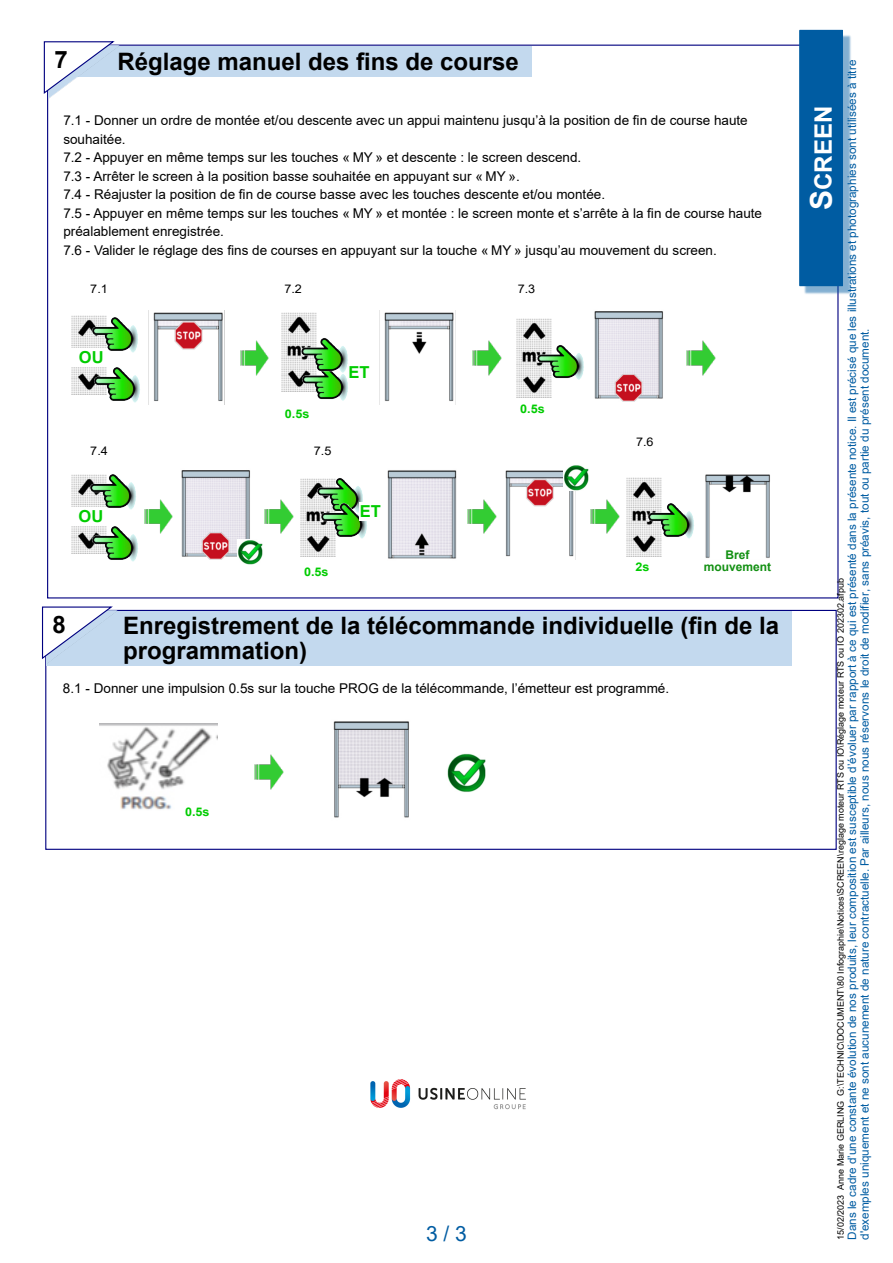
<style>
.page{position:relative;width:893px;height:1263px;background:#fff}
.page>*{position:absolute;margin:0;border:0;box-sizing:border-box;transform-origin:0 0}
.t1{font:700 24px/24.8px "Arial";color:#000}
.t2{font:700 24px "Arial";color:#fff}
.t3{font:21px "Arial";color:#005ca2}
.t4{font:700 16.5px "Arial";color:#0c0}
.t5{font:13.5px/18.6px "Arial";color:#000}
.t6{font:700 12px/12px "Arial";color:#129012;text-align:center}
.t7{font:700 11.85px "Arial";color:#0c0;scale:1.06 1}
.t8{font:11.85px "Arial";color:#000;scale:1.06 1}
.t9{font:11.7px/12.8px "Arial";color:#005ca2}
.t10{font:9px "Arial";color:#000}
.s1{font-size:30px}
</style>
<div class="page">
<div style="left:46px;top:611px;width:746px;height:54px;background:#c3d9ee"></div>
<svg style="left:42px;top:606px;width:73px;height:54px"></svg>
<img style="left:255px;top:754px;width:28px;height:35px">
<img style="left:100px;top:723px;width:118px;height:87px">
<img style="left:333px;top:721px;width:76px;height:97px">
<img style="left:447px;top:753px;width:39px;height:39px">
<div style="left:44px;top:46px;width:488px;height:30px;background:#c3d9ee"></div>
<img style="left:48px;top:45px;width:71px;height:54px">
<svg style="left:43px;top:41px;width:73px;height:53px"></svg>
<img style="left:72px;top:316px;width:19px;height:79px">
<div style="left:70px;top:348px;width:42px;height:19px;background:#fff"></div>
<img style="left:71px;top:474px;width:18px;height:79px">
<div style="left:69px;top:507px;width:43px;height:18px;background:#fff"></div>
<img style="left:148px;top:311px;width:77px;height:94px">
<img style="left:379px;top:311px;width:77px;height:94px">
<img style="left:387px;top:470px;width:70px;height:89px">
<img style="left:505px;top:470px;width:72px;height:90px">
<img style="left:705px;top:474px;width:65px;height:84px">
<img style="left:594px;top:311px;width:69px;height:91px">
<img style="left:181px;top:470px;width:69px;height:90px">
<img style="left:240px;top:341px;width:29px;height:34px">
<img style="left:144px;top:499px;width:29px;height:35px">
<img style="left:265px;top:499px;width:29px;height:35px">
<img style="left:467px;top:499px;width:29px;height:35px">
<img style="left:591px;top:499px;width:29px;height:35px">
<img style="left:473px;top:341px;width:28px;height:34px">
<img style="left:686px;top:341px;width:29px;height:34px">
<img style="left:281px;top:313px;width:35px;height:79px">
<img style="left:300px;top:478px;width:35px;height:79px">
<img style="left:517px;top:318px;width:35px;height:79px">
<img style="left:626px;top:477px;width:36px;height:79px">
<img style="left:238px;top:539px;width:25px;height:26px">
<img style="left:564px;top:465px;width:25px;height:25px">
<img style="left:88px;top:315px;width:50px;height:38px">
<img style="left:91px;top:367px;width:49px;height:36px">
<img style="left:298px;top:379px;width:50px;height:22px">
<img style="left:298px;top:329px;width:50px;height:50px">
<img style="left:534px;top:336px;width:50px;height:51px">
<img style="left:89px;top:526px;width:49px;height:36px">
<img style="left:86px;top:474px;width:50px;height:36px">
<img style="left:314px;top:478px;width:49px;height:42px">
<img style="left:644px;top:495px;width:50px;height:50px">
<img style="left:317px;top:495px;width:50px;height:50px">
<div style="left:360px;top:502px;width:21px;height:19px;background:#fff"></div>
<img style="left:803px;top:35px;width:48px;height:259px">
<div style="left:799px;top:30px;width:44px;height:256px;background:#005ca2"></div>
<img style="left:370px;top:1079px;width:156px;height:31px">
<h1 class="t1" style="left:54px;top:49px;width:15px">7</h1>
<h1 class="t1" style="left:117px;top:51px;width:403px">Réglage manuel des fins de course</h1>
<p class="t5" style="left:63px;top:112px;width:700px">7.1 - Donner un ordre de montée et/ou descente avec un appui maintenu jusqu’à la position de fin de course haute souhaitée.<br>7.2 - Appuyer en même temps sur les touches « MY » et descente : le screen descend.<br>7.3 - Arrêter le screen à la position basse souhaitée en appuyant sur « MY ».<br>7.4 - Réajuster la position de fin de course basse avec les touches descente et/ou montée.<br>7.5 - Appuyer en même temps sur les touches « MY » et montée : le screen monte et s’arrête à la fin de course haute préalablement enregistrée.<br>7.6 - Valider le réglage des fins de courses en appuyant sur la touche « MY » jusqu’au mouvement du screen.</p>
<p class="t8" style="left:90px;top:285px;width:18px">7.1</p>
<p class="t8" style="left:284px;top:285px;width:18px">7.2</p>
<p class="t8" style="left:518px;top:285px;width:18px">7.3</p>
<p class="t4" style="left:79px;top:351px;width:26px">OU</p>
<p class="t7" style="left:285px;top:409px;width:25px">0.5s</p>
<p class="t8" style="left:90px;top:446px;width:18px">7.4</p>
<p class="t8" style="left:314px;top:446px;width:18px">7.5</p>
<p class="t4" style="left:349px;top:366px;width:23px">ET</p>
<p class="t7" style="left:520px;top:405px;width:25px">0.5s</p>
<p class="t8" style="left:636px;top:437px;width:18px">7.6</p>
<p class="t4" style="left:79px;top:510px;width:26px">OU</p>
<h1 class="t1" style="left:53px;top:615px;width:15px">8</h1>
<p class="t7" style="left:304px;top:567px;width:25px">0.5s</p>
<p class="t4" style="left:360px;top:505px;width:23px">ET</p>
<p class="t7" style="left:635px;top:563px;width:15px">2s</p>
<p class="t6" style="left:704px;top:549px;width:69px">Bref mouvement</p>
<h1 class="t1" style="left:123px;top:616px;width:658px">Enregistrement de la télécommande individuelle (fin de la programmation)</h1>
<p class="t5" style="left:63px;top:680px;width:608px">8.1 - Donner une impulsion 0.5s sur la touche PROG de la télécommande, l’émetteur est programmé.</p>
<p class="t7" style="left:185px;top:808px;width:25px">0.5s</p>
<h2 class="t3" style="left:426px;top:1226px;width:42px">3/3</h2>
<p class="t9" style="left:847px;top:1240px;width:1181px;rotate:-90deg">Dans le cadre d’une constante évolution de nos produits, leur composition est susceptible d’évoluer par rapport à ce qui est présenté dans la présente notice. Il est précisé que les illustrations et photographies sont utilisées à titre d'exemples uniquement et ne sont aucunement de nature contractuelle. Par ailleurs, nous nous réservons le droit de modifier, sans préavis, tout ou partie du présent document.</p>
<h1 class="t2" style="left:814px;top:210px;width:106px;rotate:-90deg"><span class="s1">S</span>CREEN</h1>
<p class="t10" style="left:837px;top:1240px;width:663px;rotate:-90deg">15/02/2023 Anne Marie GERLING G:\TECHNIC\DOCUMENT\80 Infographie\Notices\SCREEN\reglage moteur RTS ou IO\Réglage moteur RTS ou IO 202302.afpub</p>
</div>
